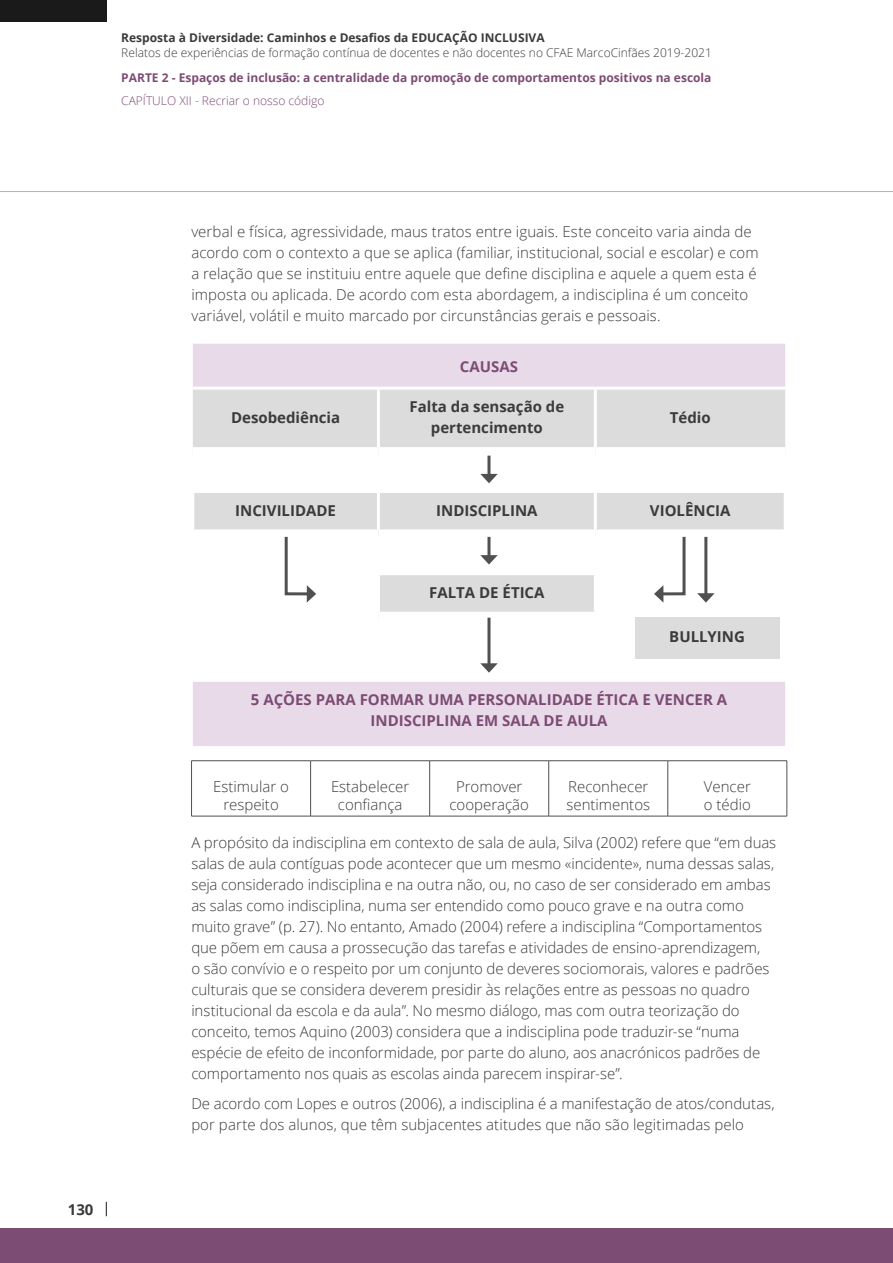
<style>
.page{position:relative;width:893px;height:1263px;background:#fff}
.page>*{position:absolute;margin:0;border:0;box-sizing:border-box;transform-origin:0 0}
.t1{font:300 15px/21px "Open Sans";letter-spacing:-.005em;color:#3b3b3b}
.t2{font:700 15px/21px "Open Sans";color:#3b3b3b;text-align:center}
.t3{font:700 15px/21px "Open Sans";color:#7c4c74;text-align:center}
.t4{font:300 12px "Open Sans";color:#3b3b3b}
.t5{font:700 12px "Open Sans";color:#7c4c74}
.t6{font:700 12px "Open Sans";color:#3b3b3b}
.t7{font:300 12px "Open Sans";color:#7c4c74}
</style>
<div class="page">
<div style="left:0;top:1229px;width:893px;height:34px;background:#7c4c74"></div>
<div style="left:0;top:0;width:106px;height:21px;background:#1a1a1a"></div>
<svg style="left:106px;top:1202px;width:1px;height:14px"></svg>
<hr style="left:0;top:191px;width:893px;height:1px;background:#c8a2c9">
<svg style="left:193px;top:344px;width:592px;height:402px;fill:#e9dae9"></svg>
<svg style="left:193px;top:390px;width:592px;height:222px;fill:#dcdcdc"></svg>
<hr style="left:193px;top:387px;width:185px;height:3px;background:#fff">
<hr style="left:378px;top:387px;width:217px;height:3px;background:#fff">
<hr style="left:377px;top:390px;width:3px;height:57px;background:#fff">
<hr style="left:595px;top:387px;width:190px;height:3px;background:#fff">
<hr style="left:594px;top:390px;width:3px;height:57px;background:#fff">
<hr style="left:191px;top:490px;width:187px;height:3px;background:#fff">
<hr style="left:191px;top:493px;width:3px;height:36px;background:#fff">
<hr style="left:378px;top:490px;width:217px;height:3px;background:#fff">
<hr style="left:377px;top:493px;width:3px;height:36px;background:#fff">
<hr style="left:595px;top:490px;width:192px;height:3px;background:#fff">
<hr style="left:594px;top:493px;width:3px;height:36px;background:#fff">
<hr style="left:784px;top:493px;width:3px;height:36px;background:#fff">
<hr style="left:191px;top:572px;width:187px;height:3px;background:#fff">
<hr style="left:191px;top:575px;width:3px;height:37px;background:#fff">
<hr style="left:378px;top:572px;width:217px;height:3px;background:#fff">
<hr style="left:377px;top:575px;width:3px;height:37px;background:#fff">
<hr style="left:595px;top:572px;width:192px;height:3px;background:#fff">
<hr style="left:594px;top:575px;width:3px;height:37px;background:#fff">
<hr style="left:784px;top:575px;width:3px;height:37px;background:#fff">
<hr style="left:193px;top:679px;width:185px;height:3px;background:#fff">
<hr style="left:378px;top:679px;width:217px;height:3px;background:#fff">
<hr style="left:595px;top:679px;width:190px;height:3px;background:#fff">
<div style="left:193px;top:447px;width:185px;height:15px;background:#fff"></div>
<div style="left:378px;top:447px;width:217px;height:15px;background:#fff"></div>
<div style="left:595px;top:447px;width:190px;height:15px;background:#fff"></div>
<div style="left:191px;top:529px;width:187px;height:15px;background:#fff"></div>
<div style="left:378px;top:529px;width:217px;height:15px;background:#fff"></div>
<div style="left:595px;top:529px;width:192px;height:15px;background:#fff"></div>
<div style="left:191px;top:612px;width:187px;height:15px;background:#fff"></div>
<div style="left:378px;top:612px;width:217px;height:15px;background:#fff"></div>
<div style="left:595px;top:612px;width:192px;height:15px;background:#fff"></div>
<hr style="left:191px;top:760px;width:120px;height:1px;background:#505050">
<hr style="left:191px;top:761px;width:1px;height:55px;background:#505050">
<hr style="left:311px;top:760px;width:119px;height:1px;background:#505050">
<hr style="left:310px;top:761px;width:1px;height:55px;background:#505050">
<hr style="left:430px;top:760px;width:119px;height:1px;background:#505050">
<hr style="left:429px;top:761px;width:1px;height:55px;background:#505050">
<hr style="left:549px;top:760px;width:119px;height:1px;background:#505050">
<hr style="left:548px;top:761px;width:1px;height:55px;background:#505050">
<hr style="left:668px;top:760px;width:119px;height:1px;background:#505050">
<hr style="left:667px;top:761px;width:1px;height:55px;background:#505050">
<hr style="left:787px;top:761px;width:1px;height:55px;background:#505050">
<hr style="left:191px;top:816px;width:120px;height:1px;background:#505050">
<hr style="left:311px;top:816px;width:119px;height:1px;background:#505050">
<hr style="left:430px;top:816px;width:119px;height:1px;background:#505050">
<hr style="left:549px;top:816px;width:119px;height:1px;background:#505050">
<hr style="left:668px;top:816px;width:119px;height:1px;background:#505050">
<hr style="left:487px;top:456px;width:3px;height:21px;background:#505050">
<svg style="left:480px;top:474px;width:18px;height:9px"></svg>
<hr style="left:487px;top:537px;width:3px;height:21px;background:#505050">
<svg style="left:480px;top:555px;width:18px;height:9px"></svg>
<hr style="left:704px;top:537px;width:3px;height:59px;background:#505050">
<svg style="left:697px;top:593px;width:18px;height:10px"></svg>
<hr style="left:487px;top:618px;width:3px;height:48px;background:#505050">
<svg style="left:480px;top:663px;width:18px;height:10px"></svg>
<svg style="left:283px;top:536px;width:33px;height:67px"></svg>
<svg style="left:654px;top:536px;width:33px;height:67px"></svg>
<div style="left:635px;top:618px;width:145px;height:41px;background:#dcdcdc"></div>
<p class="t6" style="left:121px;top:29px;width:425px">Resposta à Diversidade: Caminhos e Desafios da EDUCAÇÃO INCLUSIVA</p>
<p class="t4" style="left:121px;top:44px;width:592px">Relatos de experiências de formação contínua de docentes e não docentes no CFAE MarcoCinfães 2019-2021</p>
<p class="t5" style="left:121px;top:69px;width:592px">PARTE 2 - Espaços de inclusão: a centralidade da promoção de comportamentos positivos na escola</p>
<p class="t7" style="left:121px;top:93px;width:205px">CAPÍTULO XII - Recriar o nosso código</p>
<p class="t2" style="left:68px;top:1198px;width:27px">130</p>
<p class="t1" style="left:191px;top:220px;width:569px">verbal e física, agressividade, maus tratos entre iguais. Este conceito varia ainda de acordo com o contexto a que se aplica (familiar, institucional, social e escolar) e com a relação que se instituiu entre aquele que define disciplina e aquele a quem esta é imposta ou aplicada. De acordo com esta abordagem, a indisciplina é um conceito variável, volátil e muito marcado por circunstâncias gerais e pessoais.</p>
<p class="t3" style="left:460px;top:355px;width:60px">CAUSAS</p>
<p class="t2" style="left:231px;top:407px;width:111px">Desobediência</p>
<p class="t2" style="left:409px;top:396px;width:156px">Falta da sensação de pertencimento</p>
<p class="t2" style="left:670px;top:407px;width:42px">Tédio</p>
<p class="t2" style="left:235px;top:499px;width:102px">INCIVILIDADE</p>
<p class="t2" style="left:436px;top:499px;width:103px">INDISCIPLINA</p>
<p class="t2" style="left:650px;top:499px;width:82px">VIOLÊNCIA</p>
<p class="t2" style="left:429px;top:582px;width:117px">FALTA DE ÉTICA</p>
<p class="t2" style="left:669px;top:626px;width:77px">BULLYING</p>
<p class="t3" style="left:251px;top:688px;width:478px">5 AÇÕES PARA FORMAR UMA PERSONALIDADE ÉTICA E VENCER A<br>INDISCIPLINA EM SALA DE AULA</p>
<p class="t1" style="left:213px;top:777px;width:77px;line-height:18px;text-align:center">Estimular o respeito</p>
<p class="t1" style="left:331px;top:777px;width:80px;line-height:18px;text-align:center">Estabelecer confiança</p>
<p class="t1" style="left:449px;top:777px;width:81px;line-height:18px;text-align:center">Promover cooperação</p>
<p class="t1" style="left:566px;top:777px;width:85px;line-height:18px">Reconhecer sentimentos</p>
<p class="t1" style="left:704px;top:777px;width:49px;line-height:18px">Vencer o tédio</p>
<p class="t1" style="left:191px;top:832px;width:586px">A propósito da indisciplina em contexto de sala de aula, Silva (2002) refere que “em duas salas de aula contíguas pode acontecer que um mesmo «incidente», numa dessas salas, seja considerado indisciplina e na outra não, ou, no caso de ser considerado em ambas as salas como indisciplina, numa ser entendido como pouco grave e na outra como muito grave” (p. 27). No entanto, Amado (2004) refere a indisciplina “Comportamentos que põem em causa a prossecução das tarefas e atividades de ensino-aprendizagem,<br>o são convívio e o respeito por um conjunto de deveres sociomorais, valores e padrões culturais que se considera deverem presidir às relações entre as pessoas no quadro institucional da escola e da aula”. No mesmo diálogo, mas com outra teorização do conceito, temos Aquino (2003) considera que a indisciplina pode traduzir-se “numa espécie de efeito de inconformidade, por parte do aluno, aos anacrónicos padrões de comportamento nos quais as escolas ainda parecem inspirar-se”.</p>
<p class="t1" style="left:191px;top:1092px;width:585px">De acordo com Lopes e outros (2006), a indisciplina é a manifestação de atos/condutas, por parte dos alunos, que têm subjacentes atitudes que não são legitimadas pelo</p>
</div>
